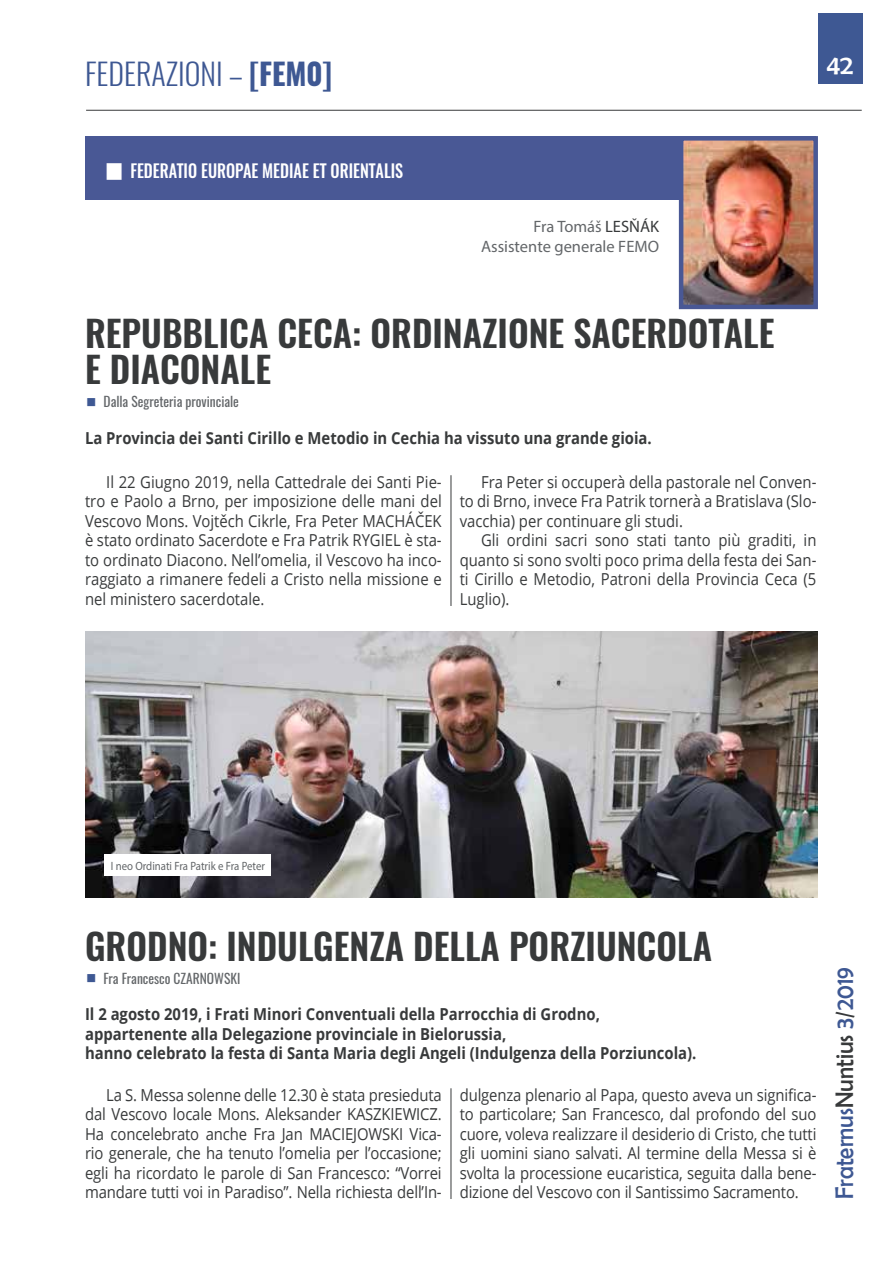
<style>
.page{position:relative;width:893px;height:1263px;background:#fff}
.page>*{position:absolute;margin:0;border:0;box-sizing:border-box;transform-origin:0 0}
.t1{font:600 36px/36px "Oswald";color:#383a3b}
.t2{font:300 30px "Oswald";color:#3e5893}
.t3{font:27px "Berlin Sans FB";color:#fff}
.t4{font:25.5px "Berlin Sans FB";color:#3e5893;scale:.9 1}
.t5{font:500 18px "Oswald";color:#fff;scale:.9 1}
.t6{font:16.5px/19.5px "Open Sans";color:#383a3b;text-align:justify;scale:.9 1}
.t7{font:700 16.5px/19.5px "Open Sans";color:#383a3b;scale:.9 1}
.t8{font:16.5px/19.8px "Myriad Pro";color:#636669;text-align:right}
.t9{font:13.5px "Oswald";color:#636669}
.t10{font:12px "Myriad Pro";color:#636669;scale:.9 1}
.s1{font-weight:700}
.s2{color:#383a3b}
</style>
<div class="page">
<hr style="left:86px;top:110px;width:776px;height:1px;background:#383a3b">
<div style="left:818px;top:14px;width:44px;height:70px;background:#3e5893"></div>
<div style="left:85px;top:136px;width:730px;height:64px;background:#495895"></div>
<img style="left:684px;top:141px;width:129px;height:163px">
<div style="left:679px;top:136px;width:139px;height:173px;border:4px solid #495895"></div>
<img style="left:85px;top:631px;width:733px;height:266px">
<div style="left:105px;top:855px;width:166px;height:21px;background:#fff"></div>
<hr style="left:451px;top:475px;width:1px;height:131px;background:#383a3b">
<hr style="left:451px;top:1088px;width:1px;height:111px;background:#383a3b">
<h2 class="t2" style="left:85px;top:54px;width:249px">FEDERAZIONI – <span class="s1">[FEM0]</span></h2>
<h3 class="t3" style="left:827px;top:49px;width:28px">42</h3>
<p class="t5" style="left:122px;top:159px;width:313px">Q FEDERATIO EUROPAE MEDIAE ET ORIENTALIS</p>
<p class="t8" style="left:481px;top:217px;width:179px">Fra Tomáš <span class="s2">LESŇÁK<br></span>Assistente generale FEMO</p>
<h1 class="t1" style="left:85px;top:317px;width:691px">REPUBBLICA CECA: ORDINAZIONE SACERDOTALE<br>E DIACONALE</h1>
<p class="t9" style="left:104px;top:393px;width:137px">Dalla Segreteria provinciale</p>
<p class="t7" style="left:85px;top:428px;width:631px">La Provincia dei Santi Cirillo e Metodio in Cechia ha vissuto una grande gioia.</p>
<p class="t6" style="left:85px;top:472px;width:398px;text-indent:21px">Il 22 Giugno 2019, nella Cattedrale dei Santi Pie&shy;tro e Paolo a Brno, per imposizione delle mani del Vescovo Mons. Vojtěch Cikrle, Fra Peter MACHÁČEK è stato ordinato Sacerdote e Fra Patrik RYGIEL è sta&shy;to ordinato Diacono. Nell’omelia, il Vescovo ha inco&shy;raggiato a rimanere fedeli a Cristo nella missione e nel ministero sacerdotale.</p>
<p class="t6" style="left:460px;top:472px;width:398px;text-indent:21px">Fra Peter si occuperà della pastorale nel Conven&shy;to di Brno, invece Fra Patrik tornerà a Bratislava (Slo&shy;vacchia) per continuare gli studi.</p>
<p class="t6" style="left:460px;top:530px;width:398px;text-indent:21px">Gli ordini sacri sono stati tanto più graditi, in quanto si sono svolti poco prima della festa dei San&shy;ti Cirillo e Metodio, Patroni della Provincia Ceca (5<br>Luglio).</p>
<p class="t10" style="left:111px;top:858px;width:173px">I neo Ordinati Fra Patrik e Fra Peter</p>
<h1 class="t1" style="left:85px;top:929px;width:628px">GRODNO: INDULGENZA DELLA PORZIUNCOLA</h1>
<p class="t9" style="left:104px;top:969px;width:138px">Fra Francesco CZARNOWSKI</p>
<p class="t7" style="left:85px;top:1004px;width:681px">Il 2 agosto 2019, i Frati Minori Conventuali della Parrocchia di Grodno, appartenente alla Delegazione provinciale in Bielorussia,<br>hanno celebrato la festa di Santa Maria degli Angeli (Indulgenza della Porziuncola).</p>
<p class="t6" style="left:85px;top:1085px;width:398px;text-indent:21px">La S. Messa solenne delle 12.30 è stata presieduta dal Vescovo locale Mons. Aleksander KASZKIEWICZ.<br>Ha concelebrato anche Fra Jan MACIEJOWSKI Vica&shy;rio generale, che ha tenuto l’omelia per l’occasione; egli ha ricordato le parole di San Francesco: “Vorrei mandare tutti voi in Paradiso”. Nella richiesta dell’In-</p>
<p class="t6" style="left:460px;top:1085px;width:398px">dulgenza plenario al Papa, questo aveva un significa&shy;to particolare; San Francesco, dal profondo del suo cuore, voleva realizzare il desiderio di Cristo, che tutti gli uomini siano salvati. Al termine della Messa si è svolta la processione eucaristica, seguita dalla bene&shy;dizione del Vescovo con il Santissimo Sacramento.</p>
<h3 class="t4" style="left:830px;top:1199px;width:260px;rotate:-90deg">Fraternus<span class="s2">Nuntius</span> 3<span class="s2">/</span>2019</h3>
</div>
